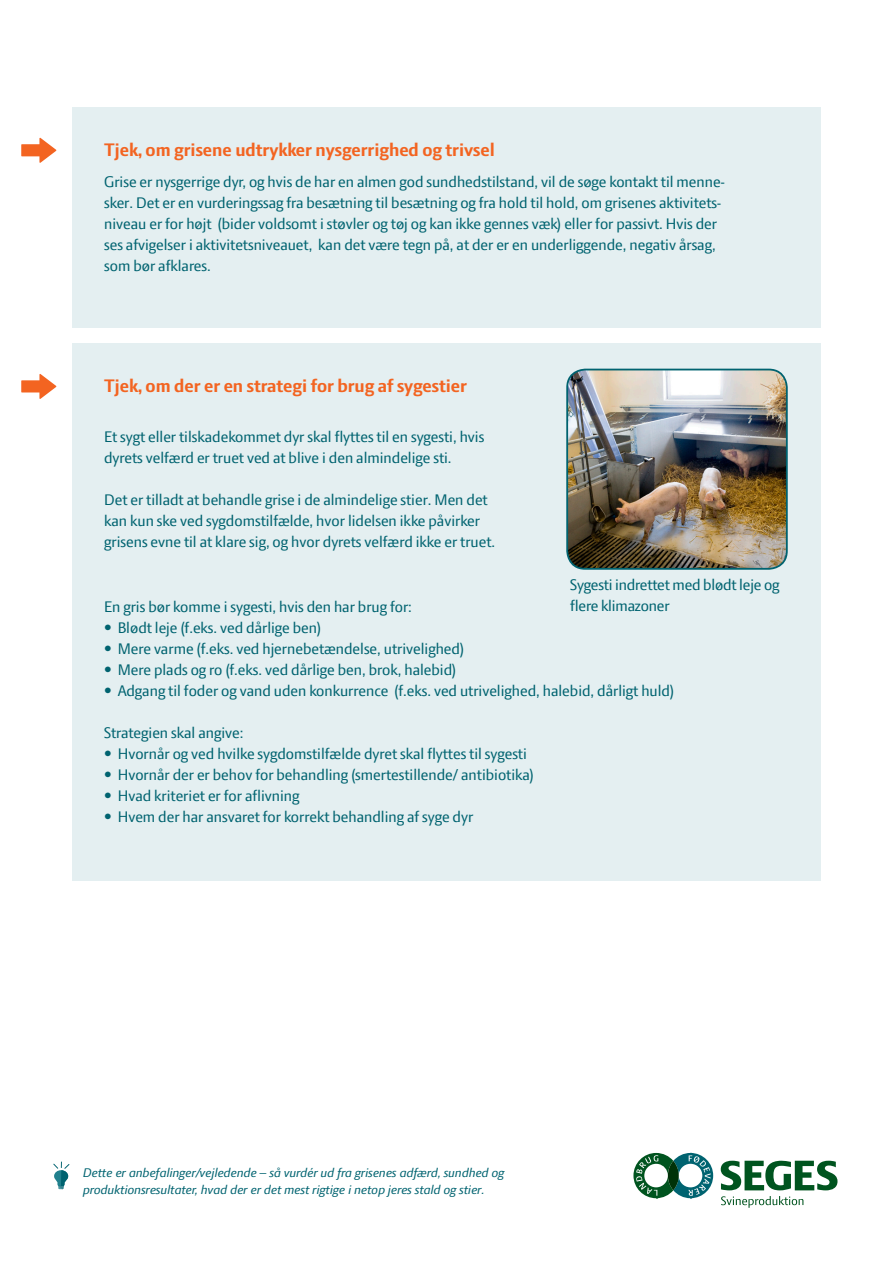
<style>
.page{position:relative;width:893px;height:1263px;background:#fff}
.page>*{position:absolute;margin:0;border:0;box-sizing:border-box;transform-origin:0 0}
.t1{font:700 19.5px "LF Press Sans";color:#f36421}
.t2{font:16.5px/21px "LF Press Sans";color:#006370}
.t3{font:italic 13.5px/16.5px "LF Press Sans";color:#006370}
</style>
<div class="page">
<svg style="left:633px;top:1153px;width:80px;height:45px"></svg>
<svg style="left:721px;top:1161px;width:116px;height:29px"></svg>
<svg style="left:721px;top:1196px;width:82px;height:12px"></svg>
<svg style="left:53px;top:1161px;width:16px;height:28px"></svg>
<div style="left:72px;top:107px;width:749px;height:220px;background:#e4eff1"></div>
<svg style="left:21px;top:138px;width:35px;height:25px"></svg>
<div style="left:72px;top:343px;width:749px;height:537px;background:#e4eff1"></div>
<svg style="left:21px;top:374px;width:35px;height:25px"></svg>
<img style="left:567px;top:370px;width:220px;height:197px">
<div style="left:566px;top:369px;width:222px;height:201px;border:2px solid #006370;border-radius:18px"></div>
<p class="t1" style="left:104px;top:139px;width:392px">Tjek, om grisene udtrykker nysgerrighed og trivsel</p>
<p class="t2" style="left:104px;top:171px;width:622px">Grise er nysgerrige dyr, og hvis de har en almen god sundhedstilstand, vil de søge kontakt til menne&shy;sker. Det er en vurderingssag fra besætning til besætning og fra hold til hold, om grisenes aktivitets&shy;niveau er for højt (bider voldsomt i støvler og tøj og kan ikke gennes væk) eller for passivt. Hvis der ses afvigelser i aktivitetsniveauet, kan det være tegn på, at der er en underliggende, negativ årsag, som bør afklares.</p>
<p class="t1" style="left:104px;top:375px;width:364px">Tjek, om der er en strategi for brug af sygestier</p>
<p class="t2" style="left:104px;top:426px;width:382px">Et sygt eller tilskadekommet dyr skal flyttes til en sygesti, hvis dyrets velfærd er truet ved at blive i den almindelige sti.</p>
<p class="t2" style="left:104px;top:489px;width:392px">Det er tilladt at behandle grise i de almindelige stier. Men det kan kun ske ved sygdomstilfælde, hvor lidelsen ikke påvirker grisens evne til at klare sig, og hvor dyrets velfærd ikke er truet.</p>
<p class="t2" style="left:570px;top:573px;width:211px">Sygesti indrettet med blødt leje og flere klimazoner</p>
<p class="t2" style="left:104px;top:596px;width:309px">En gris bør komme i sygesti, hvis den har brug for:</p>
<p class="t2" style="left:104px;top:617px;width:219px">• Blødt leje (f.eks. ved dårlige ben)</p>
<p class="t2" style="left:104px;top:638px;width:361px">• Mere varme (f.eks. ved hjernebetændelse, utrivelighed)</p>
<p class="t2" style="left:104px;top:659px;width:354px">• Mere plads og ro (f.eks. ved dårlige ben, brok, halebid)</p>
<p class="t2" style="left:104px;top:680px;width:571px">• Adgang til foder og vand uden konkurrence (f.eks. ved utrivelighed, halebid, dårligt huld)</p>
<p class="t2" style="left:104px;top:722px;width:141px">Strategien skal angive:</p>
<p class="t2" style="left:104px;top:743px;width:424px">• Hvornår og ved hvilke sygdomstilfælde dyret skal flyttes til sygesti</p>
<p class="t2" style="left:104px;top:764px;width:431px">• Hvornår der er behov for behandling (smertestillende/ antibiotika)</p>
<p class="t2" style="left:104px;top:785px;width:197px">• Hvad kriteriet er for aflivning</p>
<p class="t2" style="left:104px;top:806px;width:371px">• Hvem der har ansvaret for korrekt behandling af syge dyr</p>
<p class="t3" style="left:83px;top:1164px;width:423px">Dette er anbefalinger/vejledende – så vurdér ud fra grisenes adfærd, sundhed og produktionsresultater, hvad der er det mest rigtige i netop jeres stald og stier.</p>
</div>
